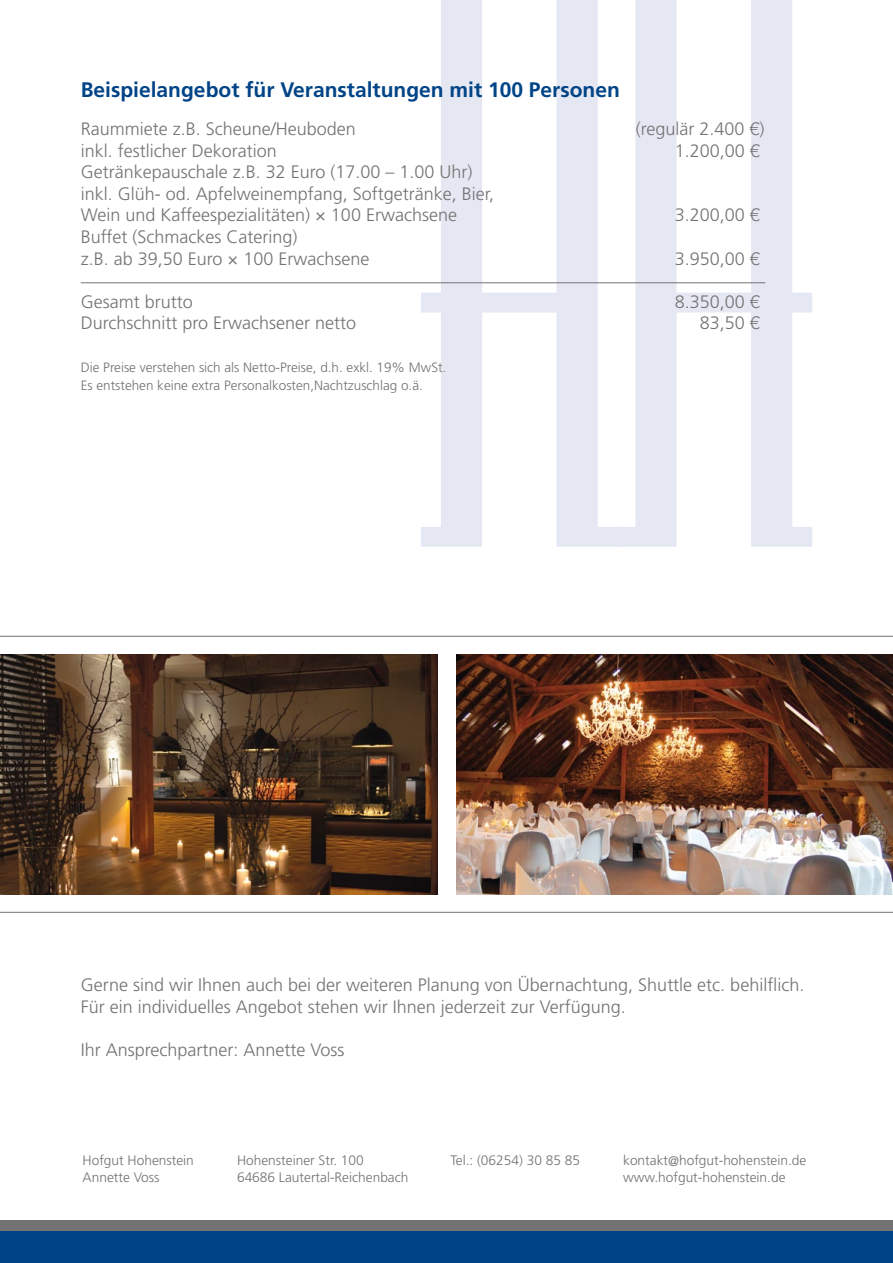
<style>
.page{position:relative;width:893px;height:1263px;background:#fff}
.page>*{position:absolute;margin:0;border:0;box-sizing:border-box;transform-origin:0 0}
.t1{font:700 21px "Frutiger";color:#004487}
.t2{font:300 18px/21.6px "Frutiger";color:#747272}
.t3{font:300 13.65px/17.7px "Frutiger";color:#747272}
.t4{font:300 13.5px/18px "Frutiger";color:#747272}
.s1{font-family:"Helvetica Neue LT Std"}
</style>
<div class="page">
<svg style="left:421px;top:0;width:194px;height:547px"></svg>
<svg style="left:615px;top:0;width:197px;height:547px"></svg>
<div style="left:0;top:1231px;width:893px;height:32px;background:#004487"></div>
<div style="left:0;top:1220px;width:893px;height:11px;background:#747272"></div>
<svg style="left:0;top:636px;width:893px;height:276px"></svg>
<hr style="left:81px;top:282px;width:684px;height:1px;background:#747272">
<img style="left:0;top:655px;width:438px;height:239px">
<img style="left:456px;top:654px;width:437px;height:240px">
<p class="t1" style="left:81px;top:77px;width:541px">Beispielangebot für Veranstaltungen mit 100 Personen</p>
<p class="t2" style="left:81px;top:118px;width:277px">Raummiete z.B. Scheune/Heuboden</p>
<p class="t2" style="left:636px;top:118px;width:130px">(regulär 2.400 <span class="s1">€</span>)</p>
<p class="t2" style="left:81px;top:139px;width:198px">inkl. festlicher Dekoration</p>
<p class="t2" style="left:675px;top:139px;width:87px">1.200,00 <span class="s1">€</span></p>
<p class="t2" style="left:81px;top:161px;width:415px">Getränkepauschale z.B. 32 Euro (17.00 – 1.00 Uhr) inkl. Glüh- od. Apfelweinempfang, Softgetränke, Bier,<br>Wein und Kaffeespezialitäten) × 100 Erwachsene</p>
<p class="t2" style="left:675px;top:204px;width:87px">3.200,00 <span class="s1">€</span></p>
<p class="t2" style="left:81px;top:226px;width:290px">Buffet (Schmackes Catering)<br>z.B. ab 39,50 Euro × 100 Erwachsene</p>
<p class="t2" style="left:675px;top:247px;width:87px">3.950,00 <span class="s1">€</span></p>
<p class="t2" style="left:81px;top:291px;width:113px">Gesamt brutto</p>
<p class="t2" style="left:675px;top:291px;width:87px">8.350,00 <span class="s1">€</span></p>
<p class="t2" style="left:81px;top:312px;width:277px">Durchschnitt pro Erwachsener netto</p>
<p class="t2" style="left:700px;top:312px;width:62px">83,50 <span class="s1">€</span></p>
<p class="t4" style="left:81px;top:358px;width:367px">Die Preise verstehen sich als Netto-Preise, d.h. exkl. 19% MwSt.<br>Es entstehen keine extra Personalkosten,Nachtzuschlag o.ä.</p>
<p class="t2" style="left:81px;top:974px;width:725px">Gerne sind wir Ihnen auch bei der weiteren Planung von Übernachtung, Shuttle etc. behilflich.<br>Für ein individuelles Angebot stehen wir Ihnen jederzeit zur Verfügung.</p>
<p class="t2" style="left:81px;top:1039px;width:265px">Ihr Ansprechpartner: Annette Voss</p>
<p class="t3" style="left:83px;top:1151px;width:113px">Hofgut Hohenstein<br>Annette Voss</p>
<p class="t3" style="left:623px;top:1151px;width:185px">kontakt@hofgut-hohenstein.de www.hofgut-hohenstein.de</p>
<p class="t3" style="left:237px;top:1151px;width:173px">Hohensteiner Str. 100<br>64686 Lautertal-Reichenbach</p>
<p class="t3" style="left:450px;top:1151px;width:131px">Tel.: (06254) 30 85 85</p>
</div>
